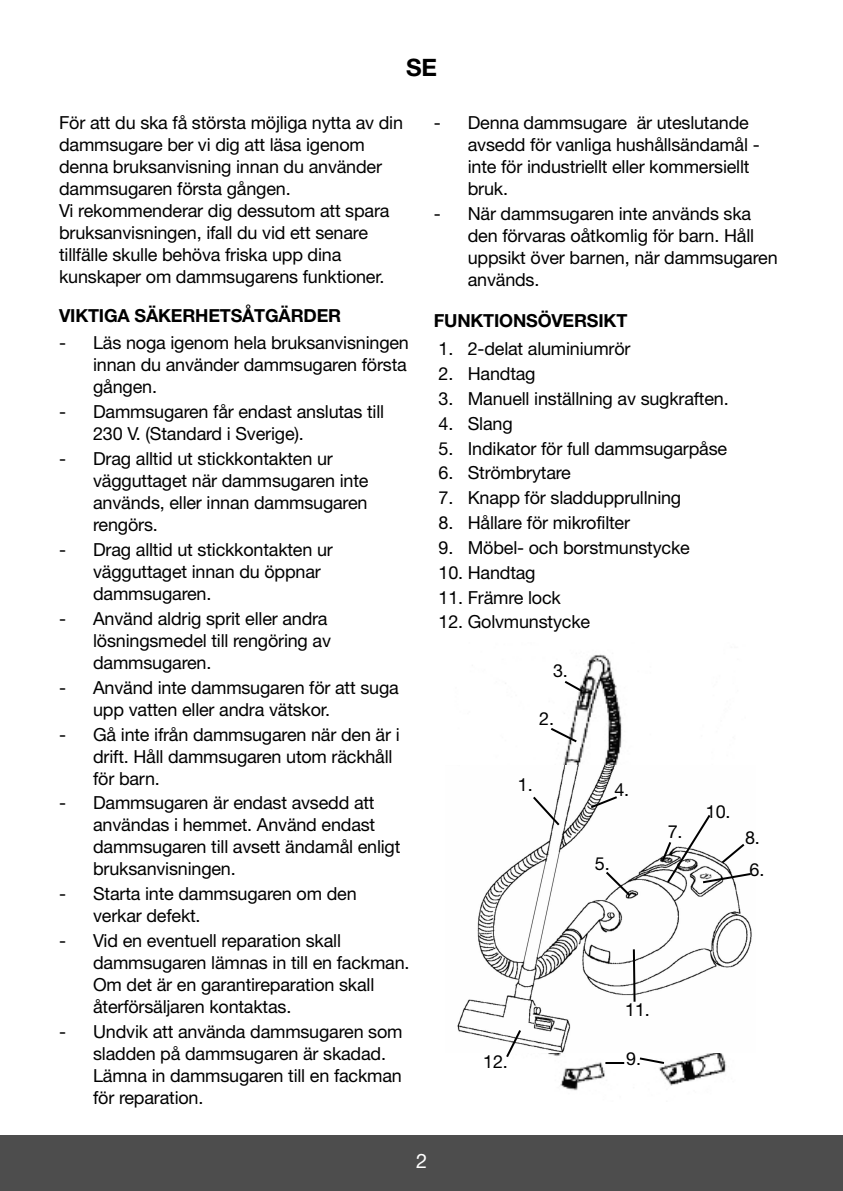
<style>
.page{position:relative;width:843px;height:1191px;background:#fff}
.page>*{position:absolute;margin:0;border:0;box-sizing:border-box;transform-origin:0 0}
.t1{font:700 24px "Helvetica Neue";color:#000}
.t2{font:20px "Helvetica Neue";color:#fff}
.t3{font:18px/22px "Helvetica Neue";letter-spacing:-.01em;color:#000}
.t4{font:700 18px "Helvetica Neue";letter-spacing:-.01em;color:#000}
</style>
<div class="page">
<svg style="left:0;top:654px;width:842px;height:537px"></svg>
<h1 class="t1" style="left:406px;top:59px;width:32px">SE</h1>
<p class="t3" style="left:59px;top:113px;width:345px">För att du ska få största möjliga nytta av din dammsugare ber vi dig att läsa igenom denna bruksanvisning innan du använder dammsugaren första gången.<br>Vi rekommenderar dig dessutom att spara bruksanvisningen, ifall du vid ett senare tillfälle skulle behöva friska upp dina kunskaper om dammsugarens funktioner.</p>
<p class="t4" style="left:59px;top:309px;width:283px">VIKTIGA SÄKERHETSÅTGÄRDER</p>
<p class="t3" style="left:93px;top:334px;width:317px;text-align:justify;text-indent:-34px">- Läs noga igenom hela bruksanvisningen innan du använder dammsugaren första gången.</p>
<p class="t3" style="left:93px;top:403px;width:292px;text-indent:-34px">- Dammsugaren får endast anslutas till<br>230 V. (Standard i Sverige).</p>
<p class="t3" style="left:93px;top:449px;width:277px;text-indent:-34px">- Drag alltid ut stickkontakten ur vägguttaget när dammsugaren inte används, eller innan dammsugaren rengörs.</p>
<p class="t3" style="left:93px;top:540px;width:241px;text-indent:-34px">- Drag alltid ut stickkontakten ur vägguttaget innan du öppnar dammsugaren.</p>
<p class="t3" style="left:93px;top:609px;width:239px;text-indent:-34px">- Använd aldrig sprit eller andra lösningsmedel till rengöring av dammsugaren.</p>
<p class="t3" style="left:93px;top:678px;width:307px;text-indent:-34px">- Använd inte dammsugaren för att suga upp vatten eller andra vätskor.</p>
<p class="t3" style="left:93px;top:725px;width:308px;text-indent:-34px">- Gå inte ifrån dammsugaren när den är i drift. Håll dammsugaren utom räckhåll för barn.</p>
<p class="t3" style="left:93px;top:794px;width:308px;text-indent:-34px">- Dammsugaren är endast avsedd att användas i hemmet. Använd endast dammsugaren till avsett ändamål enligt bruksanvisningen.</p>
<p class="t3" style="left:93px;top:884px;width:265px;text-indent:-34px">- Starta inte dammsugaren om den verkar defekt.</p>
<p class="t3" style="left:93px;top:931px;width:318px;text-indent:-34px">- Vid en eventuell reparation skall dammsugaren lämnas in till en fackman.<br>Om det är en garantireparation skall återförsäljaren kontaktas.</p>
<p class="t3" style="left:93px;top:1022px;width:311px;text-indent:-34px">- Undvik att använda dammsugaren som sladden på dammsugaren är skadad.<br>Lämna in dammsugaren till en fackman för reparation.</p>
<p class="t3" style="left:467px;top:113px;width:293px;text-indent:-34px">- Denna dammsugare är uteslutande avsedd för vanliga hushållsändamål - inte för industriellt eller kommersiellt bruk.</p>
<p class="t3" style="left:467px;top:204px;width:311px;text-indent:-34px">- När dammsugaren inte används ska den förvaras oåtkomlig för barn. Håll uppsikt över barnen, när dammsugaren används.</p>
<p class="t4" style="left:433px;top:315px;width:195px">FUNKTIONSÖVERSIKT</p>
<p class="t3" style="left:438px;top:339px;width:193px">1. 2-delat aluminiumrör</p>
<p class="t3" style="left:438px;top:364px;width:99px">2. Handtag</p>
<p class="t3" style="left:438px;top:389px;width:291px">3. Manuell inställning av sugkraften.</p>
<p class="t3" style="left:438px;top:414px;width:76px">4. Slang</p>
<p class="t3" style="left:438px;top:439px;width:290px">5. Indikator för full dammsugarpåse</p>
<p class="t3" style="left:438px;top:464px;width:134px">6. Strömbrytare</p>
<p class="t3" style="left:438px;top:488px;width:244px">7. Knapp för sladdupprullning</p>
<p class="t3" style="left:438px;top:513px;width:193px">8. Hållare för mikrofilter</p>
<p class="t3" style="left:438px;top:538px;width:253px">9. Möbel- och borstmunstycke</p>
<p class="t3" style="left:438px;top:563px;width:99px">10. Handtag</p>
<p class="t3" style="left:438px;top:588px;width:124px">11. Främre lock</p>
<p class="t3" style="left:438px;top:613px;width:153px">12. Golvmunstycke</p>
<p class="t3" style="left:552px;top:662px;width:16px">3.</p>
<p class="t3" style="left:539px;top:709px;width:16px">2.</p>
<p class="t3" style="left:517px;top:775px;width:16px">1.</p>
<p class="t3" style="left:614px;top:780px;width:16px">4.</p>
<p class="t3" style="left:594px;top:854px;width:16px">5.</p>
<p class="t3" style="left:705px;top:802px;width:26px">10.</p>
<p class="t3" style="left:667px;top:823px;width:16px">7.</p>
<p class="t3" style="left:744px;top:828px;width:16px">8.</p>
<p class="t3" style="left:749px;top:860px;width:16px">6.</p>
<p class="t3" style="left:483px;top:1052px;width:26px">12.</p>
<p class="t3" style="left:625px;top:1000px;width:26px">11.</p>
<p class="t3" style="left:626px;top:1049px;width:16px">9.</p>
<p class="t2" style="left:416px;top:1153px;width:13px">2</p>
</div>
